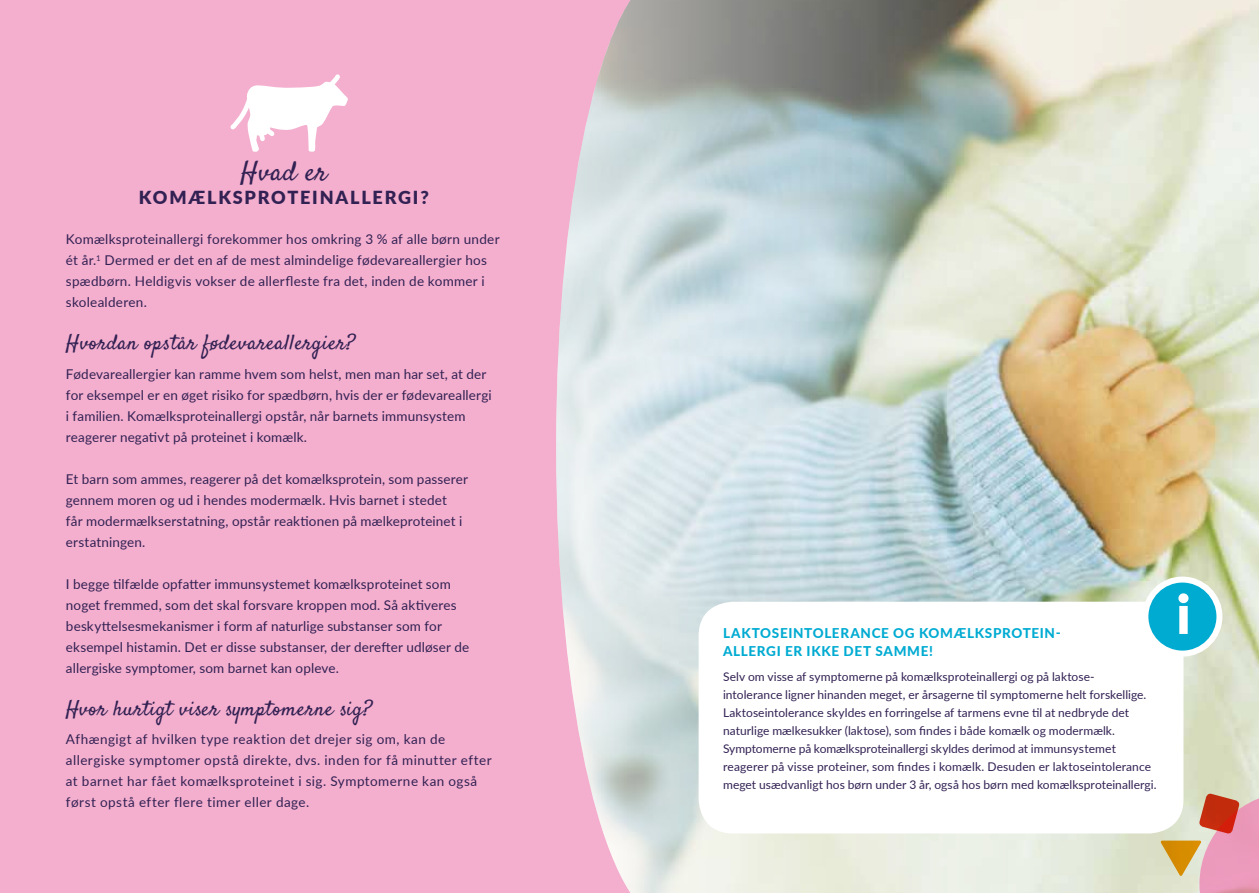
<style>
.page{position:relative;width:1259px;height:893px;background:#fff}
.page>*{position:absolute;margin:0;border:0;box-sizing:border-box;transform-origin:0 0}
.t1{font:900 54px "Lato";color:#fff}
.t2{font:27px "Satisfy";letter-spacing:.025em;color:#322153}
.t3{font:21px "Satisfy";letter-spacing:.025em;color:#322153}
.t4{font:900 18px "Lato";letter-spacing:.1em;color:#322153}
.t5{font:13.5px/21px "Lato";letter-spacing:.01em;color:#322153}
.t6{font:13.5px/21px "Lato";letter-spacing:.035em;color:#322153}
.t7{font:800 13.5px/18px "Lato";letter-spacing:.05em;color:#00abd2}
.t8{font:12px/18px "Lato";letter-spacing:.005em;color:#322153}
</style>
<div class="page">
<div style="left:0;top:0;width:658px;height:893px;background:#f4afcf"></div>
<img style="left:556px;top:0;width:703px;height:893px">
<svg style="left:230px;top:74px;width:118px;height:78px"></svg>
<div style="left:698px;top:602px;width:485px;height:231px;background:#fff;border-radius:34px"></div>
<div style="left:1145px;top:580px;width:74px;height:74px;background:#00abd2;border-radius:50%"></div>
<div style="left:1142px;top:577px;width:80px;height:80px;border:6px solid #fff;border-radius:50%"></div>
<svg style="left:1159px;top:791px;width:100px;height:102px;background:#e2ada4"></svg>
<h2 class="t2" style="left:241px;top:155px;width:88px">Hvad er</h2>
<h3 class="t4" style="left:139px;top:184px;width:291px">KOMÆLKSPROTEINALLERGI?</h3>
<p class="t5" style="left:66px;top:228px;width:435px">Komælksproteinallergi forekommer hos omkring 3 % af alle børn under ét år.<sup>1</sup> Dermed er det en af de mest almindelige fødevareallergier hos spædbørn. Heldigvis vokser de allerfleste fra det, inden de kommer i skolealderen.</p>
<h3 class="t3" style="left:66px;top:330px;width:290px">Hvordan opstår fødevareallergier?</h3>
<p class="t5" style="left:66px;top:363px;width:427px">Fødevareallergier kan ramme hvem som helst, men man har set, at der for eksempel er en øget risiko for spædbørn, hvis der er fødevareallergi i familien. Komælksproteinallergi opstår, når barnets immunsystem reagerer negativt på proteinet i komælk.</p>
<p class="t5" style="left:66px;top:468px;width:403px">Et barn som ammes, reagerer på det komælksprotein, som passerer gennem moren og ud i hendes modermælk. Hvis barnet i stedet<br>får modermælkserstatning, opstår reaktionen på mælkeproteinet i erstatningen.</p>
<p class="t5" style="left:66px;top:573px;width:405px">I begge tilfælde opfatter immunsystemet komælksproteinet som noget fremmed, som det skal forsvare kroppen mod. Så aktiveres beskyttelsesmekanismer i form af naturlige substanser som for eksempel histamin. Det er disse substanser, der derefter udløser de allergiske symptomer, som barnet kan opleve.</p>
<h3 class="t3" style="left:66px;top:695px;width:308px">Hvor hurtigt viser symptomerne sig?</h3>
<p class="t6" style="left:66px;top:728px;width:427px">Afhængigt af hvilken type reaktion det drejer sig om, kan de allergiske symptomer opstå direkte, dvs. inden for få minutter efter at barnet har fået komælksproteinet i sig. Symptomerne kan også først opstå efter flere timer eller dage.</p>
<p class="t7" style="left:723px;top:623px;width:339px">LAKTOSEINTOLERANCE OG KOMÆLKSPROTEIN-<br>ALLERGI ER IKKE DET SAMME!</p>
<p class="t8" style="left:723px;top:667px;width:435px">Selv om visse af symptomerne på komælksproteinallergi og på laktose&shy;intolerance ligner hinanden meget, er årsagerne til symptomerne helt forskellige.<br>Laktoseintolerance skyldes en forringelse af tarmens evne til at nedbryde det naturlige mælkesukker (laktose), som findes i både komælk og modermælk.<br>Symptomerne på komælksproteinallergi skyldes derimod at immunsystemet reagerer på visse proteiner, som findes i komælk. Desuden er laktoseintolerance meget usædvanligt hos børn under 3 år, også hos børn med komælksproteinallergi.</p>
<h1 class="t1" style="left:1176px;top:574px;width:16px">i</h1>
</div>
